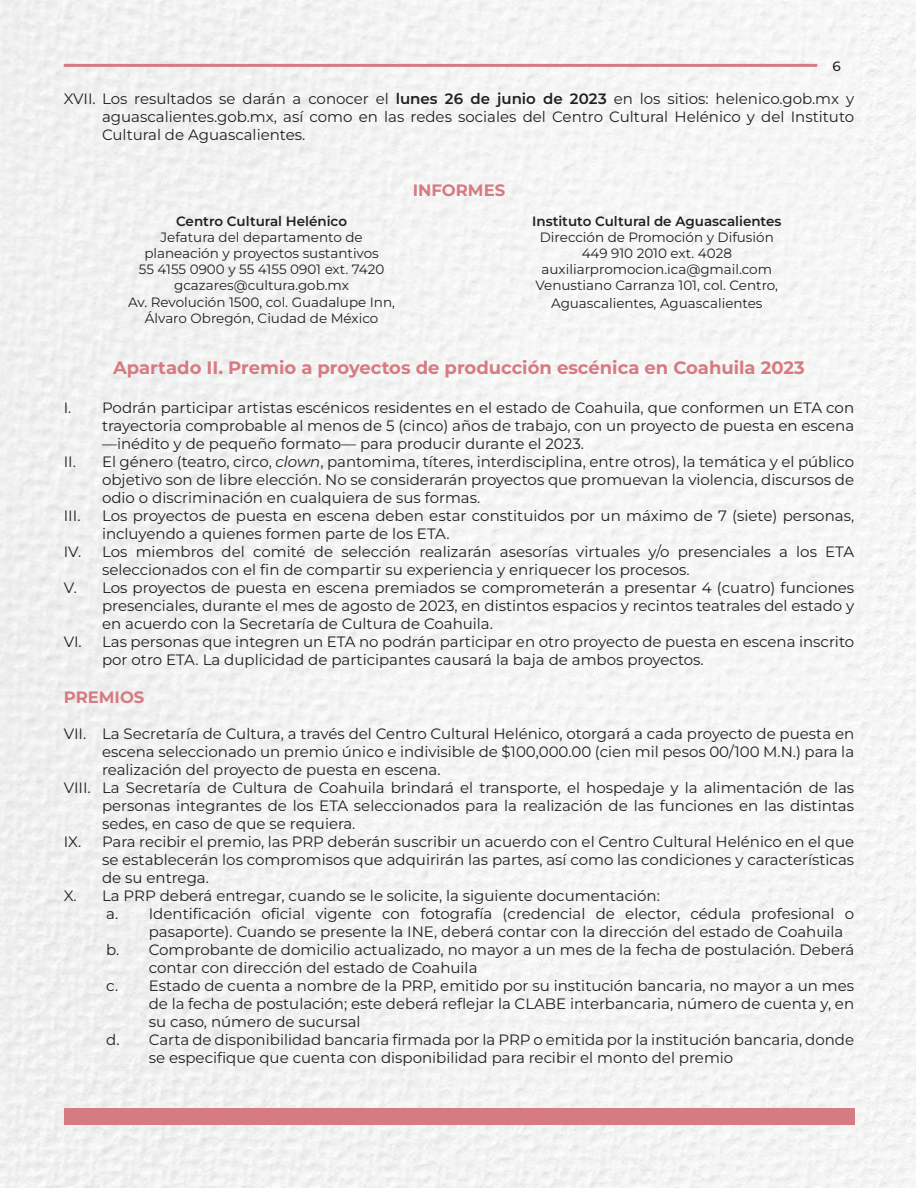
<style>
.page{position:relative;width:918px;height:1188px;background:#fff}
.page>*{position:absolute;margin:0;border:0;box-sizing:border-box;transform-origin:0 0}
.t1{font:700 18px "Montserrat";color:#d67b82}
.t2{font:700 16.5px "Montserrat";color:#d67b82}
.t3{font:15px/18px "Montserrat";color:#231f20;text-align:justify}
.t4{font:13.5px/16.2px "Montserrat";color:#231f20;text-align:center}
.t5{font:600 13.5px "Montserrat";color:#231f20}
.t6{font:500 13.5px "Montserrat";color:#231f20}
.s1{font-weight:600}
.s2{font-style:italic}
</style>
<div class="page">
<hr style="left:64px;top:64px;width:753px;height:3px;background:#d67b82">
<div style="left:64px;top:1108px;width:790px;height:16px;background:#d67b82"></div>
<p class="t6" style="left:833px;top:57px;width:10px">6</p>
<p class="t3" style="left:102px;top:89px;width:754px;text-indent:-38px">XVII. Los resultados se darán a conocer el <span class="s1">lunes 26 de junio de 2023</span> en los sitios: helenico.gob.mx y aguascalientes.gob.mx, así como en las redes sociales del Centro Cultural Helénico y del Instituto Cultural de Aguascalientes.</p>
<p class="t5" style="left:176px;top:212px;width:172px">Centro Cultural Helénico</p>
<p class="t4" style="left:128px;top:229px;width:268px">Jefatura del departamento de planeación y proyectos sustantivos<br>55 4155 0900 y 55 4155 0901 ext. 7420 gcazares@cultura.gob.mx<br>Av. Revolución 1500, col. Guadalupe Inn, Álvaro Obregón, Ciudad de México</p>
<p class="t2" style="left:413px;top:179px;width:94px">INFORMES</p>
<p class="t5" style="left:532px;top:212px;width:251px">Instituto Cultural de Aguascalientes</p>
<p class="t4" style="left:536px;top:229px;width:244px">Dirección de Promoción y Difusión<br>449 910 2010 ext. 4028 auxiliarpromocion.ica@gmail.com<br>Venustiano Carranza 101, col. Centro,</p>
<p class="t4" style="left:551px;top:295px;width:213px">Aguascalientes, Aguascalientes</p>
<p class="t1" style="left:113px;top:355px;width:693px">Apartado II. Premio a proyectos de producción escénica en Coahuila 2023</p>
<p class="t3" style="left:64px;top:399px;width:792px">I. Podrán participar artistas escénicos residentes en el estado de Coahuila, que conformen un ETA con</p>
<p class="t3" style="left:102px;top:417px;width:754px">trayectoria comprobable al menos de 5 (cinco) años de trabajo, con un proyecto de puesta en escena</p>
<p class="t3" style="left:102px;top:435px;width:483px">—inédito y de pequeño formato— para producir durante el 2023.</p>
<p class="t3" style="left:64px;top:453px;width:792px">II. El género (teatro, circo, <span class="s2">clown</span>, pantomima, títeres, interdisciplina, entre otros), la temática y el público</p>
<p class="t3" style="left:102px;top:471px;width:754px">objetivo son de libre elección. No se considerarán proyectos que promuevan la violencia, discursos de</p>
<p class="t3" style="left:102px;top:489px;width:380px">odio o discriminación en cualquiera de sus formas.</p>
<p class="t3" style="left:64px;top:507px;width:18px">III.</p>
<p class="t3" style="left:102px;top:507px;width:754px">Los proyectos de puesta en escena deben estar constituidos por un máximo de 7 (siete) personas,</p>
<p class="t3" style="left:102px;top:525px;width:349px">incluyendo a quienes formen parte de los ETA.</p>
<p class="t3" style="left:64px;top:543px;width:792px">IV. Los miembros del comité de selección realizarán asesorías virtuales y/o presenciales a los ETA</p>
<p class="t3" style="left:102px;top:561px;width:589px">seleccionados con el fin de compartir su experiencia y enriquecer los procesos.</p>
<p class="t3" style="left:64px;top:579px;width:792px">V. Los proyectos de puesta en escena premiados se comprometerán a presentar 4 (cuatro) funciones</p>
<p class="t3" style="left:102px;top:597px;width:754px">presenciales, durante el mes de agosto de 2023, en distintos espacios y recintos teatrales del estado y</p>
<p class="t3" style="left:102px;top:615px;width:392px">en acuerdo con la Secretaría de Cultura de Coahuila.</p>
<p class="t3" style="left:64px;top:633px;width:792px">VI. Las personas que integren un ETA no podrán participar en otro proyecto de puesta en escena inscrito</p>
<p class="t3" style="left:102px;top:651px;width:603px">por otro ETA. La duplicidad de participantes causará la baja de ambos proyectos.</p>
<p class="t2" style="left:64px;top:686px;width:82px">PREMIOS</p>
<p class="t3" style="left:64px;top:724px;width:792px">VII. La Secretaría de Cultura, a través del Centro Cultural Helénico, otorgará a cada proyecto de puesta en</p>
<p class="t3" style="left:102px;top:742px;width:754px">escena seleccionado un premio único e indivisible de $100,000.00 (cien mil pesos 00/100 M.N.) para la</p>
<p class="t3" style="left:102px;top:760px;width:340px">realización del proyecto de puesta en escena.</p>
<p class="t3" style="left:64px;top:778px;width:792px">VIII. La Secretaría de Cultura de Coahuila brindará el transporte, el hospedaje y la alimentación de las</p>
<p class="t3" style="left:102px;top:796px;width:754px">personas integrantes de los ETA seleccionados para la realización de las funciones en las distintas</p>
<p class="t3" style="left:102px;top:814px;width:255px">sedes, en caso de que se requiera.</p>
<p class="t3" style="left:64px;top:832px;width:792px">IX. Para recibir el premio, las PRP deberán suscribir un acuerdo con el Centro Cultural Helénico en el que</p>
<p class="t3" style="left:102px;top:850px;width:754px">se establecerán los compromisos que adquirirán las partes, así como las condiciones y características</p>
<p class="t3" style="left:102px;top:868px;width:108px">de su entrega.</p>
<p class="t3" style="left:64px;top:886px;width:598px">X. La PRP deberá entregar, cuando se le solicite, la siguiente documentación:</p>
<p class="t3" style="left:106px;top:904px;width:749px">a. Identificación oficial vigente con fotografía (credencial de elector, cédula profesional o</p>
<p class="t3" style="left:149px;top:922px;width:696px">pasaporte). Cuando se presente la INE, deberá contar con la dirección del estado de Coahuila</p>
<p class="t3" style="left:106px;top:940px;width:749px">b. Comprobante de domicilio actualizado, no mayor a un mes de la fecha de postulación. Deberá</p>
<p class="t3" style="left:149px;top:958px;width:330px">contar con dirección del estado de Coahuila</p>
<p class="t3" style="left:106px;top:976px;width:749px">c. Estado de cuenta a nombre de la PRP, emitido por su institución bancaria, no mayor a un mes</p>
<p class="t3" style="left:149px;top:994px;width:707px">de la fecha de postulación; este deberá reflejar la CLABE interbancaria, número de cuenta y, en</p>
<p class="t3" style="left:149px;top:1012px;width:213px">su caso, número de sucursal</p>
<p class="t3" style="left:106px;top:1030px;width:749px">d. Carta de disponibilidad bancaria firmada por la PRP o emitida por la institución bancaria, donde</p>
<p class="t3" style="left:149px;top:1048px;width:586px">se especifique que cuenta con disponibilidad para recibir el monto del premio</p>
</div>
